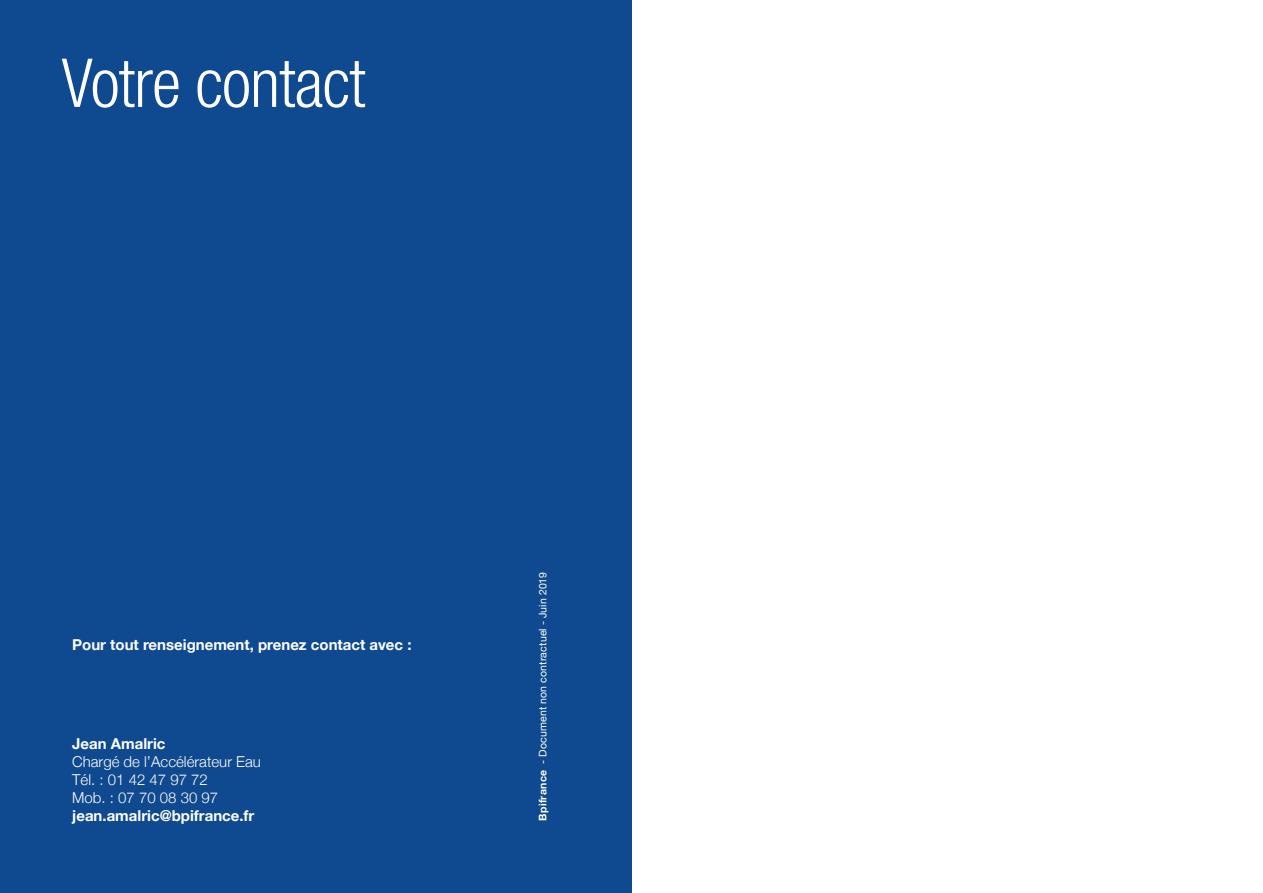
<style>
.page{position:relative;width:1263px;height:893px;background:#fff}
.page>*{position:absolute;margin:0;border:0;box-sizing:border-box;transform-origin:0 0}
.t1{font:300 condensed 67.5px "Helvetica Neue";letter-spacing:-.01em;color:#fff}
.t2{font:700 15px "Helvetica Neue";color:#fff}
.t3{font:300 15px/18px "Helvetica Neue";color:#fff}
.t4{font:10.5px "Helvetica Neue";letter-spacing:.02em;color:#fff}
.s1{font-weight:700}
</style>
<div class="page">
<div style="left:0;top:0;width:631px;height:893px;background:#0f498f"></div>
<h1 class="t1" style="left:62px;top:44px;width:305px">Votre contact</h1>
<p class="t2" style="left:72px;top:633px;width:341px">Pour tout renseignement, prenez contact avec :</p>
<p class="t2" style="left:72px;top:732px;width:95px">Jean Amalric</p>
<p class="t3" style="left:72px;top:751px;width:190px">Chargé de l’Accélérateur Eau<br>Tél. : 01 42 47 97 72<br>Mob. : 07 70 08 30 97</p>
<p class="t2" style="left:72px;top:804px;width:184px">jean.amalric@bpifrance.fr</p>
<p class="t4" style="left:535px;top:821px;width:250px;rotate:-90deg"><span class="s1">Bpifrance</span> - Document non contractuel - Juin 2019</p>
</div>
